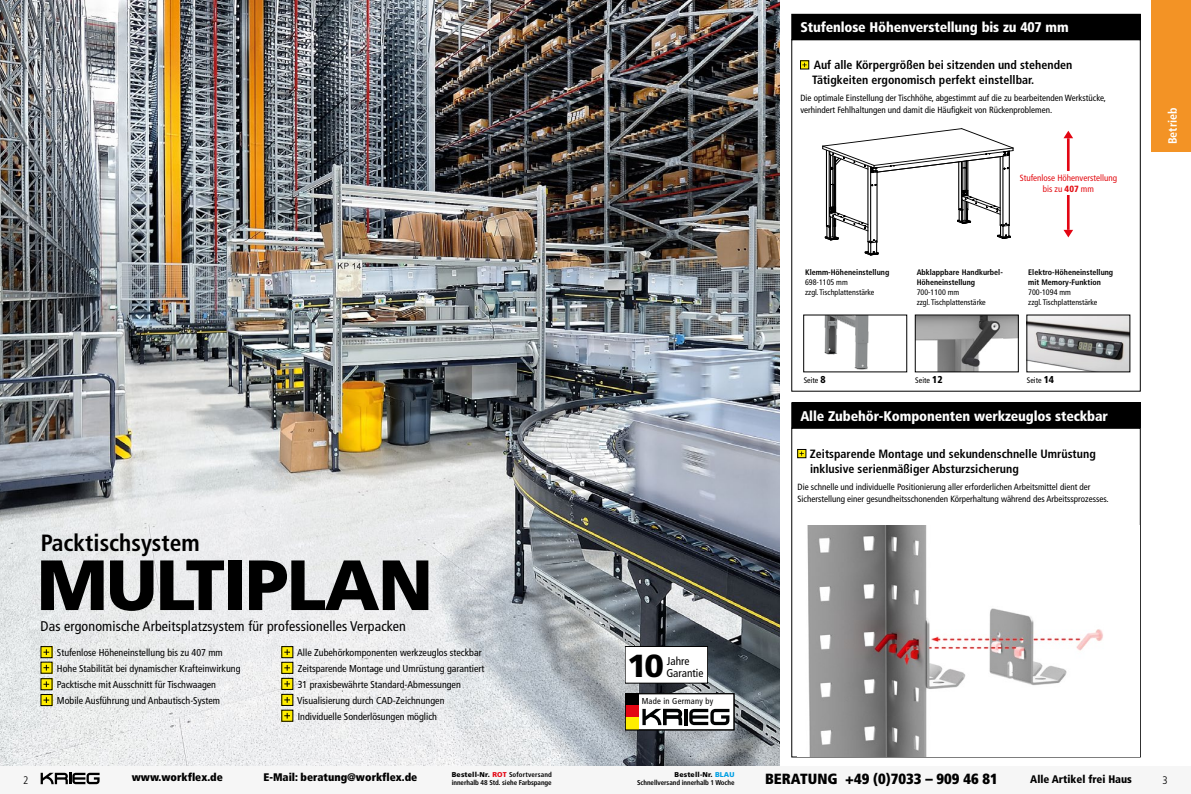
<style>
.page{position:relative;width:1191px;height:794px;background:#fff}
.page>*{position:absolute;margin:0;border:0;box-sizing:border-box;transform-origin:0 0}
.t1{font:900 71px "Frutiger LT Pro";letter-spacing:-.025em;color:#000}
.t2{font:900 31.9px "Frutiger LT Pro";color:#000}
.t3{font:700 condensed 23.5px "Frutiger LT Pro";color:#000}
.t4{font:900 condensed 14.8px "Frutiger";color:#000}
.t5{font:900 condensed 14px "Frutiger LT Pro";letter-spacing:-.01em;color:#fff}
.t6{font:condensed 14px "Frutiger LT Pro";letter-spacing:.01em;color:#000}
.t7{font:700 condensed 12px/15px "Frutiger LT Pro";color:#000}
.t8{font:700 condensed 12px "Frutiger LT Pro";color:#fff}
.t9{font:condensed 11.3px "Frutiger LT Pro";color:#000}
.t10{font:900 condensed 11px "Frutiger";color:#000}
.t11{font:900 condensed 11px "Frutiger";color:#000}
.t12{font:300 condensed 11px "Frutiger LT Pro";color:#000}
.t13{font:condensed 10px/16px "Frutiger LT Pro";color:#000}
.t14{font:condensed 9px/12px "Frutiger LT Pro";color:#000}
.t15{font:condensed 9px/10.8px "Frutiger LT Pro";color:#e30d13;text-align:center}
.t16{font:condensed 8.6px "Frutiger LT Pro";letter-spacing:.025em;color:#000}
.t17{font:condensed 8px/10px "Frutiger LT Pro";color:#000}
.t18{font:700 condensed 8px/10px "Frutiger LT Pro";color:#000}
.t19{font:700 condensed 7px/8.4px "Frutiger";letter-spacing:-.01em;color:#000;text-align:right}
.s1{font-weight:900}
.s2{font-weight:900;font-size:10px}
.s3{font-weight:900;font-stretch:normal}
.s4{font-weight:900;font-stretch:normal;color:#e30613}
.s5{font-weight:900;font-stretch:normal;color:#009fe3}
</style>
<div class="page">
<img style="left:0;top:0;width:780px;height:765px">
<div style="left:625px;top:693px;width:109px;height:37px;background:#fff"></div>
<div style="left:625px;top:693px;width:14px;height:13px;background:#000"></div>
<div style="left:625px;top:706px;width:14px;height:12px;background:#e30613"></div>
<div style="left:625px;top:718px;width:14px;height:12px;background:#ffed00"></div>
<hr style="left:684px;top:709px;width:3px;height:16px;background:#010202">
<svg style="left:642px;top:709px;width:40px;height:16px"></svg>
<svg style="left:689px;top:709px;width:40px;height:16px"></svg>
<div style="left:625px;top:693px;width:109px;height:37px;border:1px solid #000"></div>
<div style="left:625px;top:646px;width:82px;height:37px;background:#fff"></div>
<div style="left:625px;top:646px;width:82px;height:37px;border:1px solid #000"></div>
<div style="left:41px;top:646px;width:11px;height:11px;background:#ffed00"></div>
<div style="left:41px;top:646px;width:11px;height:12px;border:1px solid #000"></div>
<svg style="left:43px;top:649px;width:6px;height:6px"></svg>
<svg style="left:43px;top:664px;width:7px;height:7px"></svg>
<svg style="left:43px;top:665px;width:6px;height:5px"></svg>
<div style="left:41px;top:678px;width:11px;height:12px;background:#ffed00"></div>
<div style="left:41px;top:678px;width:11px;height:12px;border:1px solid #000"></div>
<svg style="left:43px;top:681px;width:6px;height:6px"></svg>
<svg style="left:43px;top:696px;width:7px;height:7px"></svg>
<div style="left:41px;top:694px;width:11px;height:11px;border:1px solid #000"></div>
<svg style="left:43px;top:697px;width:6px;height:6px"></svg>
<div style="left:282px;top:646px;width:11px;height:11px;background:#ffed00"></div>
<div style="left:282px;top:646px;width:11px;height:12px;border:1px solid #000"></div>
<svg style="left:284px;top:649px;width:6px;height:6px"></svg>
<div style="left:282px;top:662px;width:11px;height:11px;background:#ffed00"></div>
<div style="left:282px;top:662px;width:11px;height:11px;border:1px solid #000"></div>
<svg style="left:284px;top:665px;width:6px;height:5px"></svg>
<div style="left:282px;top:678px;width:11px;height:11px;background:#ffed00"></div>
<div style="left:282px;top:678px;width:11px;height:11px;border:1px solid #000"></div>
<svg style="left:284px;top:681px;width:6px;height:6px"></svg>
<div style="left:282px;top:694px;width:11px;height:11px;background:#ffed00"></div>
<div style="left:282px;top:694px;width:11px;height:11px;border:1px solid #000"></div>
<svg style="left:284px;top:697px;width:6px;height:6px"></svg>
<svg style="left:284px;top:712px;width:7px;height:7px"></svg>
<svg style="left:284px;top:713px;width:6px;height:5px"></svg>
<div style="left:0;top:765px;width:1191px;height:29px;background:#f6f6f6"></div>
<svg style="left:41px;top:773px;width:59px;height:11px"></svg>
<div style="left:1151px;top:0;width:40px;height:152px;background:#f39325"></div>
<div style="left:791px;top:403px;width:349px;height:25px;background:#000"></div>
<div style="left:791px;top:14px;width:349px;height:26px;background:#000"></div>
<div style="left:800px;top:61px;width:9px;height:8px;border:1px solid #000"></div>
<svg style="left:802px;top:63px;width:4px;height:4px"></svg>
<div style="left:797px;top:449px;width:9px;height:9px;border:1px solid #000"></div>
<svg style="left:799px;top:451px;width:5px;height:5px"></svg>
<svg style="left:822px;top:128px;width:191px;height:128px"></svg>
<svg style="left:1063px;top:230px;width:10px;height:7px"></svg>
<svg style="left:1063px;top:131px;width:10px;height:7px"></svg>
<hr style="left:1067px;top:138px;width:2px;height:92px;background:#e30613">
<div style="left:1017px;top:171px;width:102px;height:24px;background:#fff"></div>
<img style="left:824px;top:317px;width:45px;height:53px">
<img style="left:917px;top:317px;width:99px;height:53px">
<img style="left:1028px;top:317px;width:100px;height:53px">
<img style="left:807px;top:525px;width:296px;height:232px">
<h3 class="t3" style="left:41px;top:529px;width:160px">Packtischsystem</h3>
<h1 class="t1" style="left:37px;top:542px;width:398px">MULTIPLAN</h1>
<h3 class="t6" style="left:41px;top:618px;width:367px">Das ergonomische Arbeitsplatzsystem für professionelles Verpacken</h3>
<p class="t13" style="left:57px;top:644px;width:185px">Stufenlose Höheneinstellung bis zu 407 mm Hohe Stabilität bei dynamischer Krafteinwirkung Packtische mit Ausschnitt für Tischwaagen Mobile Ausführung und Anbautisch-System</p>
<p class="t13" style="left:297px;top:644px;width:189px">Alle Zubehörkomponenten werkzeuglos steckbar Zeitsparende Montage und Umrüstung garantiert 31 praxisbewährte Standard-Abmessungen Visualisierung durch CAD-Zeichnungen Individuelle Sonderlösungen möglich</p>
<h2 class="t2" style="left:627px;top:646px;width:38px">10</h2>
<p class="t9" style="left:667px;top:654px;width:24px">Jahre</p>
<p class="t9" style="left:666px;top:666px;width:39px">Garantie</p>
<p class="t16" style="left:642px;top:696px;width:73px">Made in Germany by</p>
<h3 class="t5" style="left:800px;top:19px;width:270px">Stufenlose Höhenverstellung bis zu 407 mm</h3>
<p class="t7" style="left:812px;top:58px;width:262px">Auf alle Körpergrößen bei sitzenden und stehenden<br>Tätigkeiten ergonomisch perfekt einstellbar.</p>
<p class="t14" style="left:800px;top:92px;width:307px">Die optimale Einstellung der Tischhöhe, abgestimmt auf die zu bearbeitenden Werkstücke, verhindert Fehlhaltungen und damit die Häufigkeit von Rückenproblemen.</p>
<p class="t15" style="left:1019px;top:172px;width:99px">Stufenlose Höhenverstellung bis zu <span class="s1">407</span> mm</p>
<p class="t18" style="left:805px;top:268px;width:86px">Klemm-Höheneinstellung</p>
<p class="t17" style="left:805px;top:278px;width:71px">698-1105 mm<br>zzgl. Tischplattenstärke</p>
<p class="t18" style="left:916px;top:268px;width:88px">Abklappbare Handkurbel-<br>Höheneinstellung</p>
<p class="t17" style="left:916px;top:288px;width:71px">700-1100 mm<br>zzgl. Tischplattenstärke</p>
<p class="t18" style="left:1028px;top:268px;width:86px">Elektro-Höheneinstellung mit Memory-Funktion</p>
<p class="t17" style="left:1028px;top:288px;width:71px">700-1094 mm<br>zzgl. Tischplattenstärke</p>
<p class="t17" style="left:803px;top:375px;width:24px">Seite <span class="s2">8</span></p>
<p class="t17" style="left:915px;top:375px;width:29px">Seite <span class="s2">12</span></p>
<p class="t17" style="left:1026px;top:375px;width:29px">Seite <span class="s2">14</span></p>
<h3 class="t5" style="left:800px;top:407px;width:309px">Alle Zubehör-Komponenten werkzeuglos steckbar</h3>
<p class="t7" style="left:810px;top:446px;width:287px">Zeitsparende Montage und sekundenschnelle Umrüstung inklusive serienmäßiger Absturzsicherung</p>
<p class="t14" style="left:797px;top:481px;width:312px">Die schnelle und individuelle Positionierung aller erforderlichen Arbeitsmittel dient der<br>Sicherstellung einer gesundheitsschonenden Körperhaltung während des Arbeitssprozesses.</p>
<p class="t8" style="left:1165px;top:144px;width:38px;rotate:-90deg">Betrieb</p>
<p class="t19" style="left:452px;top:770px;width:102px;text-align:left"><span class="s3">Bestell-Nr.</span> <span class="s4">ROT</span> Sofortversand innerhalb 48 Std. siehe Farbspange</p>
<p class="t19" style="left:637px;top:770px;width:99px"><span class="s3">Bestell-Nr.</span> <span class="s5">BLAU<br></span>Schnellversand innerhalb 1 Woche</p>
<p class="t12" style="left:23px;top:773px;width:7px">2</p>
<p class="t10" style="left:132px;top:770px;width:93px">www.workflex.de</p>
<p class="t10" style="left:263px;top:770px;width:155px">E-Mail: beratung@workflex.de</p>
<p class="t12" style="left:1162px;top:773px;width:7px">3</p>
<h3 class="t4" style="left:765px;top:769px;width:234px">BERATUNG +49 (0)7033 – 909 46 81</h3>
<p class="t11" style="left:1030px;top:772px;width:103px">Alle Artikel frei Haus</p>
</div>
